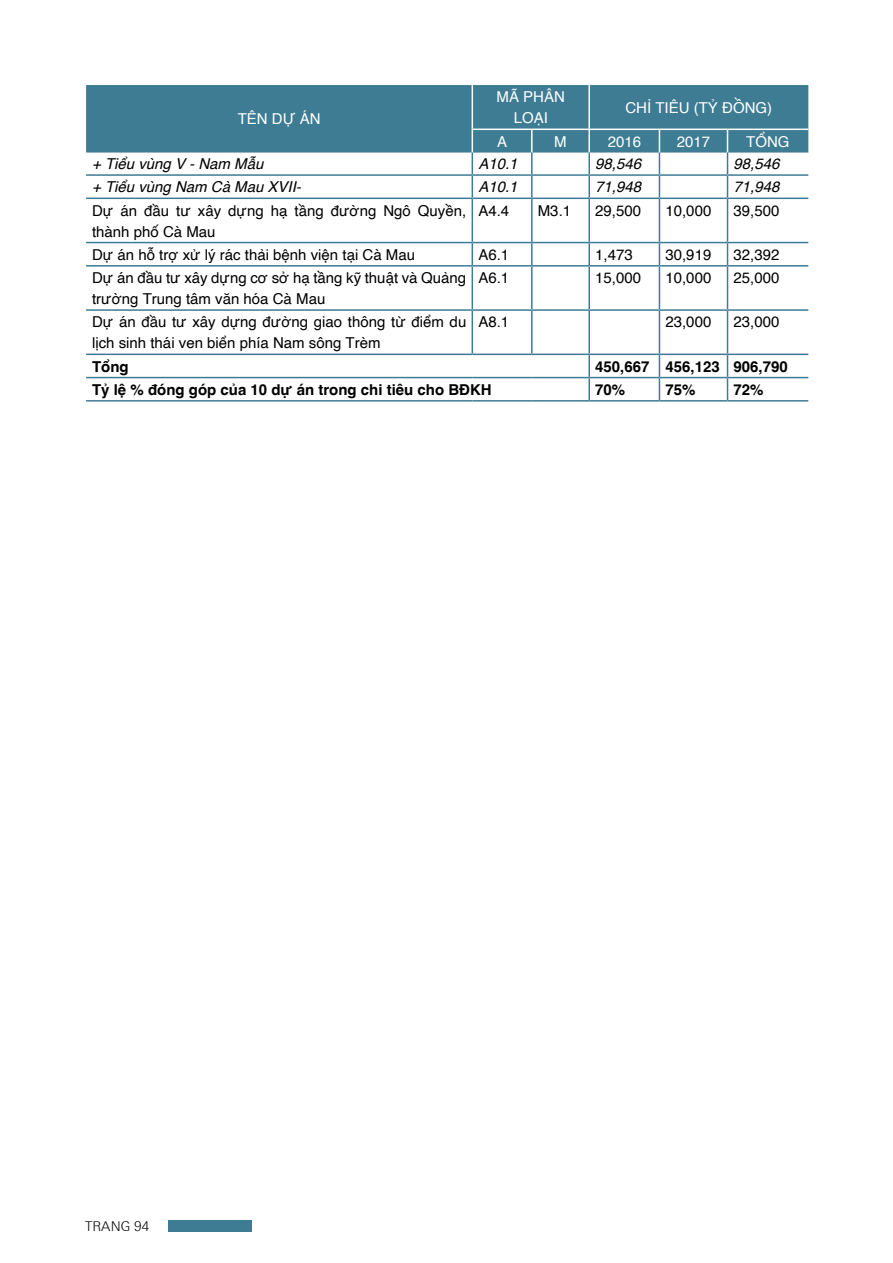
<style>
.page{position:relative;width:893px;height:1263px;background:#fff}
.page>*{position:absolute;margin:0;border:0;box-sizing:border-box;transform-origin:0 0}
.t1{font:15px/21px "Helvetica";color:#000}
.t2{font:700 15px "Helvetica";color:#000}
.t3{font:italic 15px "Helvetica";color:#000}
.t4{font:15px/21px "Helvetica";color:#fff;text-align:center}
.t5{font:300 13.5px "Linotype Univers 330";color:#000}
</style>
<div class="page">
<div style="left:168px;top:1220px;width:84px;height:12px;background:#3e7c94"></div>
<div style="left:86px;top:85px;width:722px;height:68px;background:#3e7c94"></div>
<hr style="left:472px;top:85px;width:1px;height:44px;background:#fff">
<hr style="left:588px;top:85px;width:2px;height:44px;background:#fff">
<hr style="left:472px;top:129px;width:60px;height:1px;background:#fff">
<hr style="left:532px;top:129px;width:57px;height:1px;background:#fff">
<hr style="left:531px;top:130px;width:2px;height:23px;background:#fff">
<hr style="left:589px;top:129px;width:70px;height:1px;background:#fff">
<hr style="left:588px;top:130px;width:2px;height:23px;background:#fff">
<hr style="left:659px;top:129px;width:68px;height:1px;background:#fff">
<hr style="left:727px;top:129px;width:81px;height:1px;background:#fff">
<hr style="left:531px;top:153px;width:2px;height:21px;background:#3e7c94">
<hr style="left:588px;top:153px;width:2px;height:21px;background:#3e7c94">
<hr style="left:86px;top:174px;width:386px;height:2px;background:#3e7c94">
<hr style="left:472px;top:174px;width:60px;height:2px;background:#3e7c94">
<svg style="left:472px;top:130px;width:1px;height:68px"></svg>
<hr style="left:532px;top:174px;width:57px;height:2px;background:#3e7c94">
<hr style="left:531px;top:176px;width:2px;height:22px;background:#3e7c94">
<hr style="left:589px;top:174px;width:70px;height:2px;background:#3e7c94">
<hr style="left:588px;top:176px;width:2px;height:22px;background:#3e7c94">
<hr style="left:659px;top:174px;width:68px;height:2px;background:#3e7c94">
<svg style="left:659px;top:130px;width:1px;height:68px"></svg>
<hr style="left:727px;top:174px;width:81px;height:2px;background:#3e7c94">
<svg style="left:727px;top:130px;width:1px;height:68px"></svg>
<hr style="left:86px;top:198px;width:386px;height:1px;background:#3e7c94">
<hr style="left:472px;top:198px;width:60px;height:1px;background:#3e7c94">
<hr style="left:472px;top:199px;width:1px;height:43px;background:#3e7c94">
<hr style="left:532px;top:198px;width:57px;height:1px;background:#3e7c94">
<hr style="left:531px;top:199px;width:2px;height:43px;background:#3e7c94">
<hr style="left:589px;top:198px;width:70px;height:1px;background:#3e7c94">
<hr style="left:588px;top:199px;width:2px;height:43px;background:#3e7c94">
<hr style="left:659px;top:198px;width:68px;height:1px;background:#3e7c94">
<hr style="left:659px;top:199px;width:1px;height:43px;background:#3e7c94">
<hr style="left:727px;top:198px;width:81px;height:1px;background:#3e7c94">
<hr style="left:727px;top:199px;width:1px;height:43px;background:#3e7c94">
<hr style="left:86px;top:242px;width:386px;height:1px;background:#3e7c94">
<hr style="left:472px;top:242px;width:60px;height:1px;background:#3e7c94">
<svg style="left:472px;top:243px;width:1px;height:22px"></svg>
<hr style="left:532px;top:242px;width:57px;height:1px;background:#3e7c94">
<hr style="left:531px;top:243px;width:2px;height:22px;background:#3e7c94">
<hr style="left:589px;top:242px;width:70px;height:1px;background:#3e7c94">
<hr style="left:588px;top:243px;width:2px;height:22px;background:#3e7c94">
<hr style="left:659px;top:242px;width:68px;height:1px;background:#3e7c94">
<svg style="left:659px;top:243px;width:1px;height:22px"></svg>
<hr style="left:727px;top:242px;width:81px;height:1px;background:#3e7c94">
<svg style="left:727px;top:243px;width:1px;height:22px"></svg>
<hr style="left:86px;top:265px;width:386px;height:2px;background:#3e7c94">
<hr style="left:472px;top:265px;width:60px;height:2px;background:#3e7c94">
<hr style="left:472px;top:267px;width:1px;height:42px;background:#3e7c94">
<hr style="left:532px;top:265px;width:57px;height:2px;background:#3e7c94">
<hr style="left:531px;top:267px;width:2px;height:42px;background:#3e7c94">
<hr style="left:589px;top:265px;width:70px;height:2px;background:#3e7c94">
<hr style="left:588px;top:267px;width:2px;height:42px;background:#3e7c94">
<hr style="left:659px;top:265px;width:68px;height:2px;background:#3e7c94">
<hr style="left:659px;top:267px;width:1px;height:42px;background:#3e7c94">
<hr style="left:727px;top:265px;width:81px;height:2px;background:#3e7c94">
<hr style="left:727px;top:267px;width:1px;height:42px;background:#3e7c94">
<hr style="left:86px;top:309px;width:386px;height:2px;background:#3e7c94">
<hr style="left:472px;top:309px;width:60px;height:2px;background:#3e7c94">
<hr style="left:472px;top:311px;width:1px;height:43px;background:#3e7c94">
<hr style="left:532px;top:309px;width:57px;height:2px;background:#3e7c94">
<hr style="left:531px;top:311px;width:2px;height:43px;background:#3e7c94">
<hr style="left:589px;top:309px;width:70px;height:2px;background:#3e7c94">
<hr style="left:588px;top:311px;width:2px;height:43px;background:#3e7c94">
<hr style="left:659px;top:309px;width:68px;height:2px;background:#3e7c94">
<hr style="left:659px;top:311px;width:1px;height:43px;background:#3e7c94">
<hr style="left:727px;top:309px;width:81px;height:2px;background:#3e7c94">
<hr style="left:727px;top:311px;width:1px;height:43px;background:#3e7c94">
<hr style="left:86px;top:354px;width:386px;height:1px;background:#3e7c94">
<hr style="left:472px;top:354px;width:60px;height:1px;background:#3e7c94">
<hr style="left:532px;top:354px;width:57px;height:1px;background:#3e7c94">
<hr style="left:589px;top:354px;width:70px;height:1px;background:#3e7c94">
<hr style="left:588px;top:355px;width:2px;height:22px;background:#3e7c94">
<hr style="left:659px;top:354px;width:68px;height:1px;background:#3e7c94">
<hr style="left:727px;top:354px;width:81px;height:1px;background:#3e7c94">
<hr style="left:86px;top:377px;width:386px;height:1px;background:#3e7c94">
<hr style="left:472px;top:377px;width:60px;height:1px;background:#3e7c94">
<hr style="left:532px;top:377px;width:57px;height:1px;background:#3e7c94">
<hr style="left:589px;top:377px;width:70px;height:1px;background:#3e7c94">
<hr style="left:588px;top:378px;width:2px;height:22px;background:#3e7c94">
<hr style="left:659px;top:377px;width:68px;height:1px;background:#3e7c94">
<svg style="left:659px;top:355px;width:1px;height:45px"></svg>
<hr style="left:727px;top:377px;width:81px;height:1px;background:#3e7c94">
<svg style="left:727px;top:355px;width:1px;height:45px"></svg>
<hr style="left:86px;top:400px;width:386px;height:2px;background:#3e7c94">
<hr style="left:472px;top:400px;width:60px;height:2px;background:#3e7c94">
<hr style="left:532px;top:400px;width:57px;height:2px;background:#3e7c94">
<hr style="left:589px;top:400px;width:70px;height:2px;background:#3e7c94">
<hr style="left:659px;top:400px;width:68px;height:2px;background:#3e7c94">
<hr style="left:727px;top:400px;width:81px;height:2px;background:#3e7c94">
<p class="t4" style="left:238px;top:109px;width:84px">TÊN DỰ ÁN</p>
<p class="t4" style="left:497px;top:87px;width:70px">MÃ PHÂN<br>LOẠI</p>
<p class="t4" style="left:625px;top:97px;width:148px">CHỈ TIÊU (TỶ ĐỒNG)</p>
<p class="t4" style="left:497px;top:131px;width:12px">A</p>
<p class="t4" style="left:554px;top:131px;width:14px">M</p>
<p class="t4" style="left:608px;top:131px;width:35px">2016</p>
<p class="t4" style="left:677px;top:131px;width:35px">2017</p>
<p class="t4" style="left:746px;top:131px;width:45px">TỔNG</p>
<p class="t3" style="left:92px;top:152px;width:173px">+ Tiểu vùng V - Nam Mẫu</p>
<p class="t3" style="left:478px;top:152px;width:41px">A10.1</p>
<p class="t3" style="left:595px;top:152px;width:47px">98,546</p>
<p class="t3" style="left:733px;top:152px;width:47px">98,546</p>
<p class="t3" style="left:92px;top:175px;width:210px">+ Tiểu vùng Nam Cà Mau XVII-</p>
<p class="t3" style="left:478px;top:175px;width:41px">A10.1</p>
<p class="t3" style="left:595px;top:175px;width:47px">71,948</p>
<p class="t3" style="left:733px;top:175px;width:47px">71,948</p>
<p class="t1" style="left:92px;top:200px;width:376px">Dự án đầu tư xây dựng hạ tầng đường Ngô Quyền, thành phố Cà Mau</p>
<p class="t1" style="left:478px;top:200px;width:32px">A4.4</p>
<p class="t1" style="left:538px;top:200px;width:35px">M3.1</p>
<p class="t1" style="left:595px;top:200px;width:47px">29,500</p>
<p class="t1" style="left:665px;top:200px;width:47px">10,000</p>
<p class="t1" style="left:733px;top:200px;width:47px">39,500</p>
<p class="t1" style="left:92px;top:244px;width:324px">Dự án hỗ trợ xử lý rác thải bệnh viện tại Cà Mau</p>
<p class="t1" style="left:478px;top:244px;width:32px">A6.1</p>
<p class="t1" style="left:595px;top:244px;width:39px">1,473</p>
<p class="t1" style="left:665px;top:244px;width:47px">30,919</p>
<p class="t1" style="left:733px;top:244px;width:47px">32,392</p>
<p class="t1" style="left:92px;top:268px;width:376px">Dự án đầu tư xây dựng cơ sở hạ tầng kỹ thuật và Quảng trường Trung tâm văn hóa Cà Mau</p>
<p class="t1" style="left:478px;top:268px;width:32px">A6.1</p>
<p class="t1" style="left:595px;top:268px;width:47px">15,000</p>
<p class="t1" style="left:665px;top:268px;width:47px">10,000</p>
<p class="t1" style="left:733px;top:268px;width:47px">25,000</p>
<p class="t1" style="left:92px;top:312px;width:376px">Dự án đầu tư xây dựng đường giao thông từ điểm du lịch sinh thái ven biển phía Nam sông Trèm</p>
<p class="t1" style="left:478px;top:312px;width:32px">A8.1</p>
<p class="t1" style="left:665px;top:312px;width:47px">23,000</p>
<p class="t1" style="left:733px;top:312px;width:47px">23,000</p>
<p class="t2" style="left:92px;top:354px;width:38px">Tổng</p>
<p class="t2" style="left:595px;top:354px;width:194px">450,667 456,123 906,790</p>
<p class="t2" style="left:92px;top:377px;width:401px">Tỷ lệ % đóng góp của 10 dự án trong chi tiêu cho BĐKH</p>
<p class="t2" style="left:595px;top:377px;width:32px">70%</p>
<p class="t2" style="left:665px;top:377px;width:32px">75%</p>
<p class="t2" style="left:734px;top:377px;width:32px">72%</p>
<p class="t5" style="left:85px;top:1218px;width:66px">TRANG 94</p>
</div>
